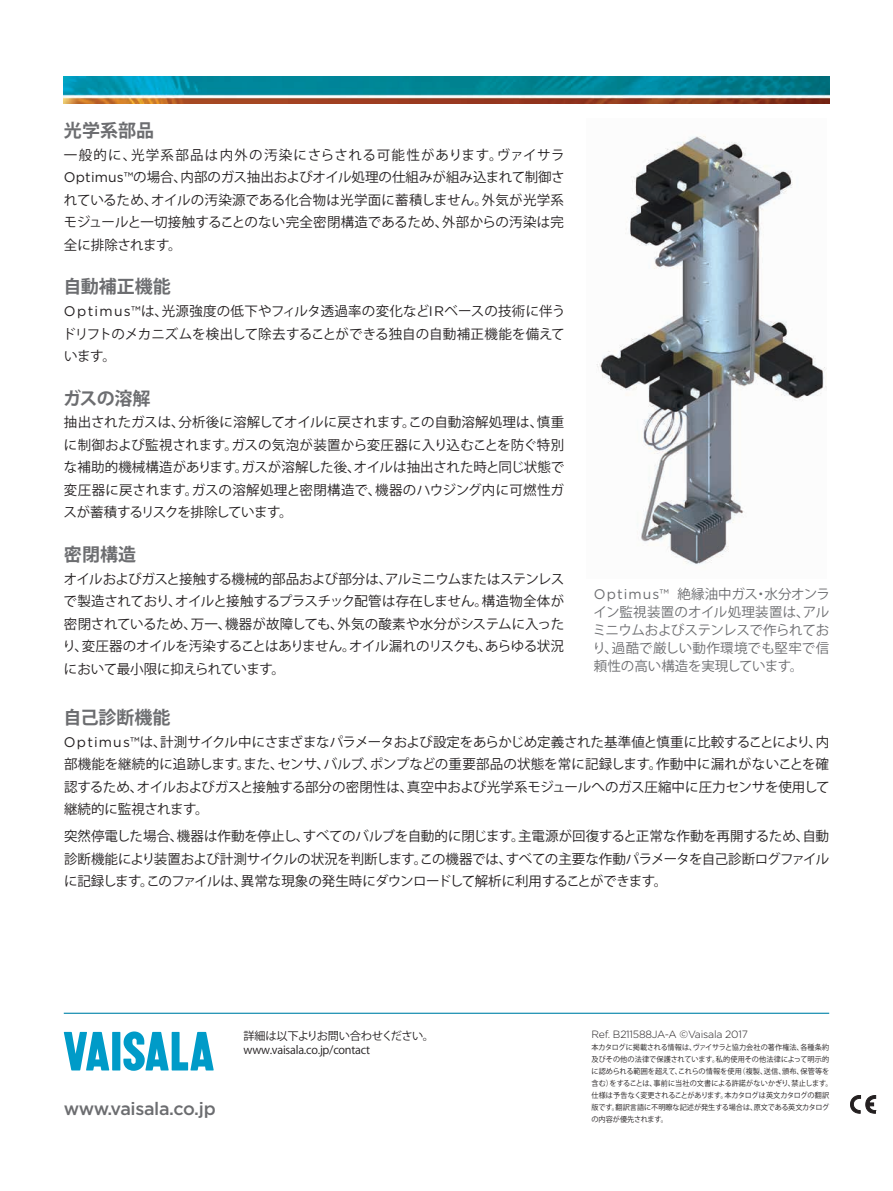
<style>
.page{position:relative;width:893px;height:1191px;background:#fff}
.page>*{position:absolute;margin:0;border:0;box-sizing:border-box;transform-origin:0 0}
.t1{font:700 18px "Koz Go Pro";color:#6c6d70}
.t2{font:500 18px "Gotham";letter-spacing:-.02em;color:#6c6d70}
.t3{font:13.5px/22.5px "Koz Go Pro";letter-spacing:-.01em;color:#231f20;text-align:justify}
.t4{font:13.5px/18px "Koz Go Pro";letter-spacing:-.01em;color:#6c6d70;text-align:justify}
.t5{font:11.25px/13.5px "Koz Go Pro";letter-spacing:-.02em;color:#231f20}
.t6{font:300 10.5px "Gotham";letter-spacing:-.02em;color:#231f20}
.t7{font:7.5px/12px "Koz Go Pro";color:#231f20;scale:.95 1}
.s1{font-family:"Gotham";font-size:13.95px}
</style>
<div class="page">
<img style="left:64px;top:77px;width:765px;height:27px">
<img style="left:596px;top:136px;width:230px;height:429px">
<hr style="left:64px;top:1012px;width:765px;height:1px;background:#0083a9">
<svg style="left:850px;top:1095px;width:26px;height:18px"></svg>
<svg style="left:64px;top:1032px;width:45px;height:38px"></svg>
<div style="left:112px;top:1032px;width:8px;height:38px;background:#009bc8"></div>
<svg style="left:123px;top:1031px;width:91px;height:39px"></svg>
<h1 class="t1" style="left:64px;top:119px;width:91px">光学系部品</h1>
<p class="t3" style="left:64px;top:144px;width:502px">一般的に、光学系部品は内外の汚染にさらされる可能性があります。ヴァイサラ<span class="s1">Optimus™</span>の場合、内部のガス抽出およびオイル処理の仕組みが組み込まれて制御されているため、オイルの汚染源である化合物は光学面に蓄積しません。外気が光学系モジュールと一切接触することのない完全密閉構造であるため、外部からの汚染は完全に排除されます。</p>
<h1 class="t1" style="left:63px;top:275px;width:109px">自動補正機能</h1>
<p class="t3" style="left:62px;top:300px;width:504px"><span class="s1">Optimus™</span>は、光源強度の低下やフィルタ透過率の変化など<span class="s1">IR</span>ベースの技術に伴うドリフトのメカニズムを検出して除去することができる独自の自動補正機能を備えています。</p>
<h1 class="t1" style="left:63px;top:386px;width:89px">ガスの溶解</h1>
<p class="t3" style="left:63px;top:411px;width:502px">抽出されたガスは、分析後に溶解してオイルに戻されます。この自動溶解処理は、慎重に制御および監視されます。ガスの気泡が装置から変圧器に入り込むことを防ぐ特別な補助的機械構造があります。ガスが溶解した後、オイルは抽出された時と同じ状態で変圧器に戻されます。ガスの溶解処理と密閉構造で、機器のハウジング内に可燃性ガスが蓄積するリスクを排除しています。</p>
<h1 class="t1" style="left:64px;top:542px;width:73px">密閉構造</h1>
<p class="t3" style="left:63px;top:568px;width:503px">オイルおよびガスと接触する機械的部品および部分は、アルミニウムまたはステンレスで製造されており、オイルと接触するプラスチック配管は存在しません。構造物全体が密閉されているため、万一、機器が故障しても、外気の酸素や水分がシステムに入ったり、変圧器のオイルを汚染することはありません。オイル漏れのリスクも、あらゆる状況において最小限に抑えられています。</p>
<h1 class="t1" style="left:63px;top:706px;width:109px">自己診断機能</h1>
<p class="t3" style="left:64px;top:731px;width:767px"><span class="s1">Optimus™</span>は、計測サイクル中にさまざまなパラメータおよび設定をあらかじめ定義された基準値と慎重に比較することにより、内部機能を継続的に追跡します。また、センサ、バルブ、ポンプなどの重要部品の状態を常に記録します。作動中に漏れがないことを確認するため、オイルおよびガスと接触する部分の密閉性は、真空中および光学系モジュールへのガス圧縮中に圧力センサを使用して継続的に監視されます。</p>
<p class="t3" style="left:64px;top:825px;width:767px">突然停電した場合、機器は作動を停止し、すべてのバルブを自動的に閉じます。主電源が回復すると正常な作動を再開するため、自動診断機能により装置および計測サイクルの状況を判断します。この機器では、すべての主要な作動パラメータを自己診断ログファイルに記録します。このファイルは、異常な現象の発生時にダウンロードして解析に利用することができます。</p>
<p class="t4" style="left:592px;top:585px;width:239px"><span class="s1">Optimus™</span> 絶縁油中ガス・水分オンライン監視装置のオイル処理装置は、アルミニウムおよびステンレスで作られており、過酷で厳しい動作環境でも堅牢で信頼性の高い構造を実現しています。</p>
<h1 class="t2" style="left:64px;top:1096px;width:153px">www.vaisala.co.jp</h1>
<p class="t5" style="left:244px;top:1030px;width:192px">詳細は以下よりお問い合わせください。www.vaisala.co.jp/contact</p>
<p class="t6" style="left:591px;top:1027px;width:158px">Ref. B211588JA-A ©Vaisala 2017</p>
<p class="t7" style="left:591px;top:1041px;width:255px">本カタログに掲載される情報は、ヴァイサラと協力会社の著作権法、各種条約及びその他の法律で保護されています。私的使用その他法律によって明示的に認められる範囲を超えて、これらの情報を使用（複製、送信、頒布、保管等を含む）をすることは、事前に当社の文書による許諾がないかぎり、禁止します。仕様は予告なく変更されることがあります。本カタログは英文カタログの翻訳版です。翻訳言語に不明瞭な記述が発生する場合は、原文である英文カタログの内容が優先されます。</p>
</div>
